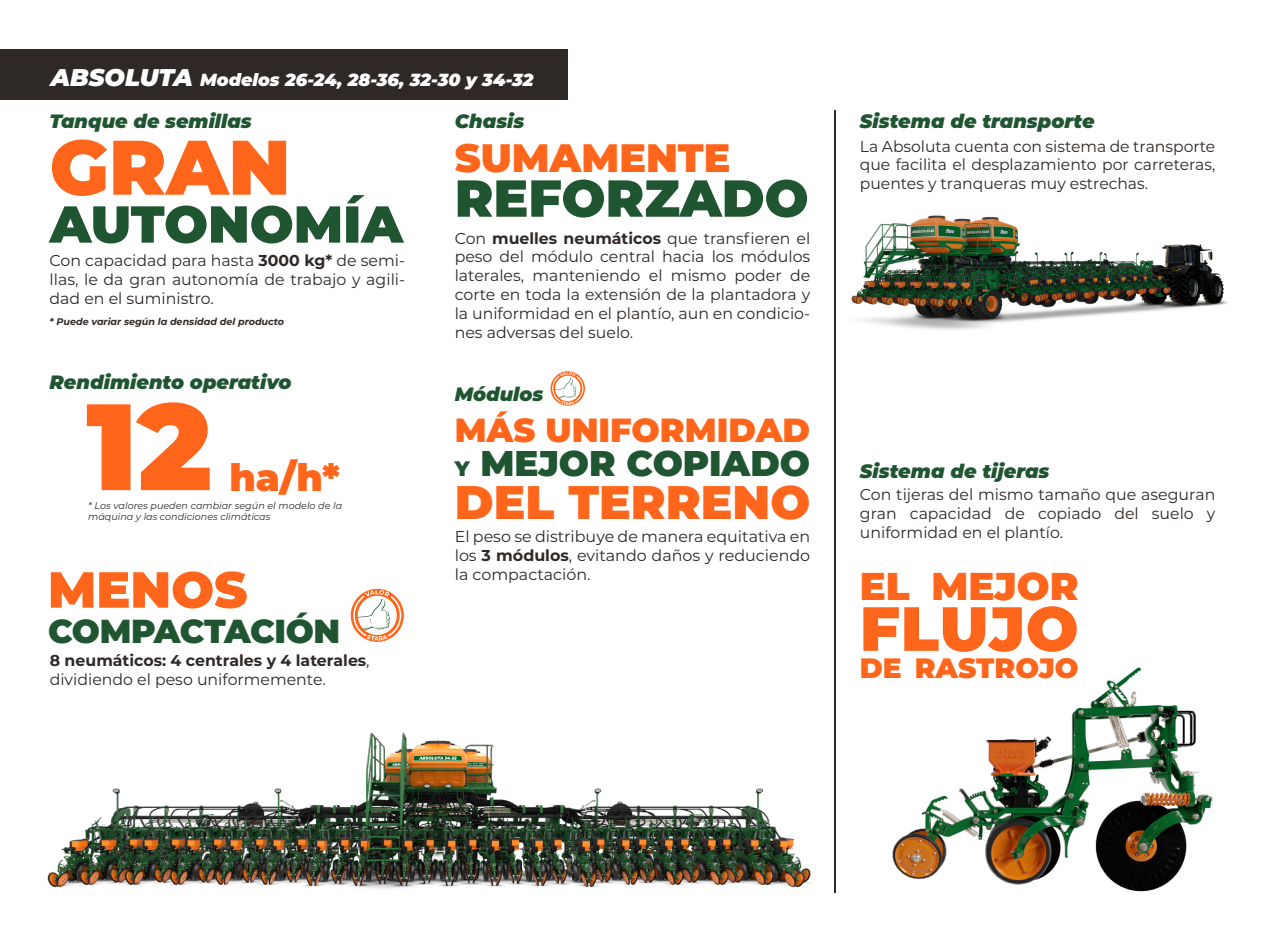
<style>
.page{position:relative;width:1265px;height:943px;background:#fff}
.page>*{position:absolute;margin:0;border:0;box-sizing:border-box;transform-origin:0 0}
.t1{font:900 122.5px "Montserrat";color:#ff661c}
.t2{font:900 77.17px "Montserrat";color:#ff661c}
.t3{font:900 62.3px "Montserrat";letter-spacing:.015em;color:#ff661c}
.t4{font:900 51.98px "Montserrat";color:#205532}
.t5{font:900 51.8px "Montserrat";color:#205532}
.t6{font:900 50.75px "Montserrat";color:#ff661c}
.t7{font:900 47.07px "Montserrat";color:#ff661c}
.t8{font:900 39.55px "Montserrat";color:#ff661c}
.t9{font:900 38.68px "Montserrat";color:#ff661c}
.t10{font:900 37.62px "Montserrat";color:#ff661c}
.t11{font:900 35.7px "Montserrat";color:#205532}
.t12{font:900 33.43px "Montserrat";color:#ff661c}
.t13{font:900 33.25px "Montserrat";letter-spacing:-.015em;color:#205532}
.t14{font:900 28px "Montserrat";color:#ff661c}
.t15{font:italic 900 19.25px "Montserrat";color:#205532}
.t16{font:italic 900 17.5px "Montserrat";color:#fff}
.t17{font:15.75px/18.9px "Montserrat";color:#2e2926;text-align:justify}
.t18{font:700 15.75px "Montserrat";color:#2e2926}
.t19{font:italic 9.62px/11.5px "Montserrat";color:#2e2926}
.t20{font:italic 700 9.62px "Montserrat";color:#2e2926}
.s1{font-size:24.15px}
.s2{font-weight:700}
.s3{font-weight:400}
.s4{font-size:21px}
</style>
<div class="page">
<div style="left:0;top:50px;width:568px;height:50px;background:#2e2926"></div>
<hr style="left:834px;top:110px;width:2px;height:782px;background:#2e2926">
<img style="left:47px;top:732px;width:764px;height:157px">
<svg style="left:351px;top:589px;width:53px;height:53px"></svg>
<svg style="left:551px;top:371px;width:34px;height:34px"></svg>
<img style="left:892px;top:667px;width:321px;height:225px">
<img style="left:851px;top:215px;width:377px;height:115px">
<p class="t16" style="left:51px;top:67px;width:484px"><span class="s1">ABSOLUTA</span> Modelos 26-24, 28-36, 32-30 y 34-32</p>
<p class="t15" style="left:50px;top:106px;width:204px">Tanque de semillas</p>
<p class="t15" style="left:455px;top:106px;width:71px">Chasis</p>
<p class="t8" style="left:455px;top:128px;width:277px">SUMAMENTE</p>
<p class="t4" style="left:455px;top:159px;width:355px">REFORZADO</p>
<p class="t2" style="left:50px;top:109px;width:242px">GRAN</p>
<p class="t5" style="left:50px;top:185px;width:355px">AUTONOMÍA</p>
<p class="t17" style="left:455px;top:228px;width:357px">Con <span class="s2">muelles neumáticos</span> que transfieren el peso del módulo central hacia los módulos laterales, manteniendo el mismo poder de corte en toda la extensión de la plantadora y la uniformidad en el plantío, aun en condicio&shy;nes adversas del suelo.</p>
<p class="t17" style="left:50px;top:251px;width:357px">Con capacidad para hasta <span class="s2">3000 kg*</span> de semi&shy;llas, le da gran autonomía de trabajo y agili&shy;dad en el suministro.</p>
<p class="t20" style="left:50px;top:315px;width:236px">* Puede variar según la densidad del producto</p>
<p class="t15" style="left:50px;top:368px;width:244px">Rendimiento operativo</p>
<p class="t1" style="left:86px;top:354px;width:127px">12</p>
<p class="t10" style="left:229px;top:449px;width:112px">ha/h*</p>
<p class="t19" style="left:88px;top:499px;width:256px">* Los valores pueden cambiar según el modelo de la máquina y las condiciones climáticas</p>
<p class="t6" style="left:48px;top:551px;width:201px">MENOS</p>
<p class="t13" style="left:48px;top:606px;width:294px">COMPACTACIÓN</p>
<p class="t18" style="left:50px;top:649px;width:321px">8 neumáticos: 4 centrales y 4 laterales<span class="s3">,</span></p>
<p class="t17" style="left:50px;top:669px;width:278px">dividiendo el peso uniformemente.</p>
<p class="t15" style="left:455px;top:380px;width:90px">Módulos</p>
<p class="t12" style="left:455px;top:404px;width:357px">MÁS UNIFORMIDAD</p>
<p class="t11" style="left:455px;top:436px;width:357px"><span class="s4">Y</span> MEJOR COPIADO</p>
<p class="t7" style="left:455px;top:467px;width:357px">DEL TERRENO</p>
<p class="t17" style="left:455px;top:527px;width:357px">El peso se distribuye de manera equitativa en los <span class="s2">3 módulos</span>, evitando daños y reduciendo la compactación.</p>
<p class="t15" style="left:860px;top:106px;width:236px">Sistema de transporte</p>
<p class="t17" style="left:860px;top:136px;width:357px">La Absoluta cuenta con sistema de transporte que facilita el desplazamiento por carreteras, puentes y tranqueras muy estrechas.</p>
<p class="t15" style="left:860px;top:457px;width:191px">Sistema de tijeras</p>
<p class="t17" style="left:860px;top:485px;width:357px">Con tijeras del mismo tamaño que aseguran gran capacidad de copiado del suelo y uniformidad en el plantío.</p>
<p class="t9" style="left:860px;top:557px;width:220px">EL MEJOR</p>
<p class="t3" style="left:860px;top:582px;width:220px">FLUJO</p>
<p class="t14" style="left:860px;top:647px;width:220px">DE RASTROJO</p>
</div>
